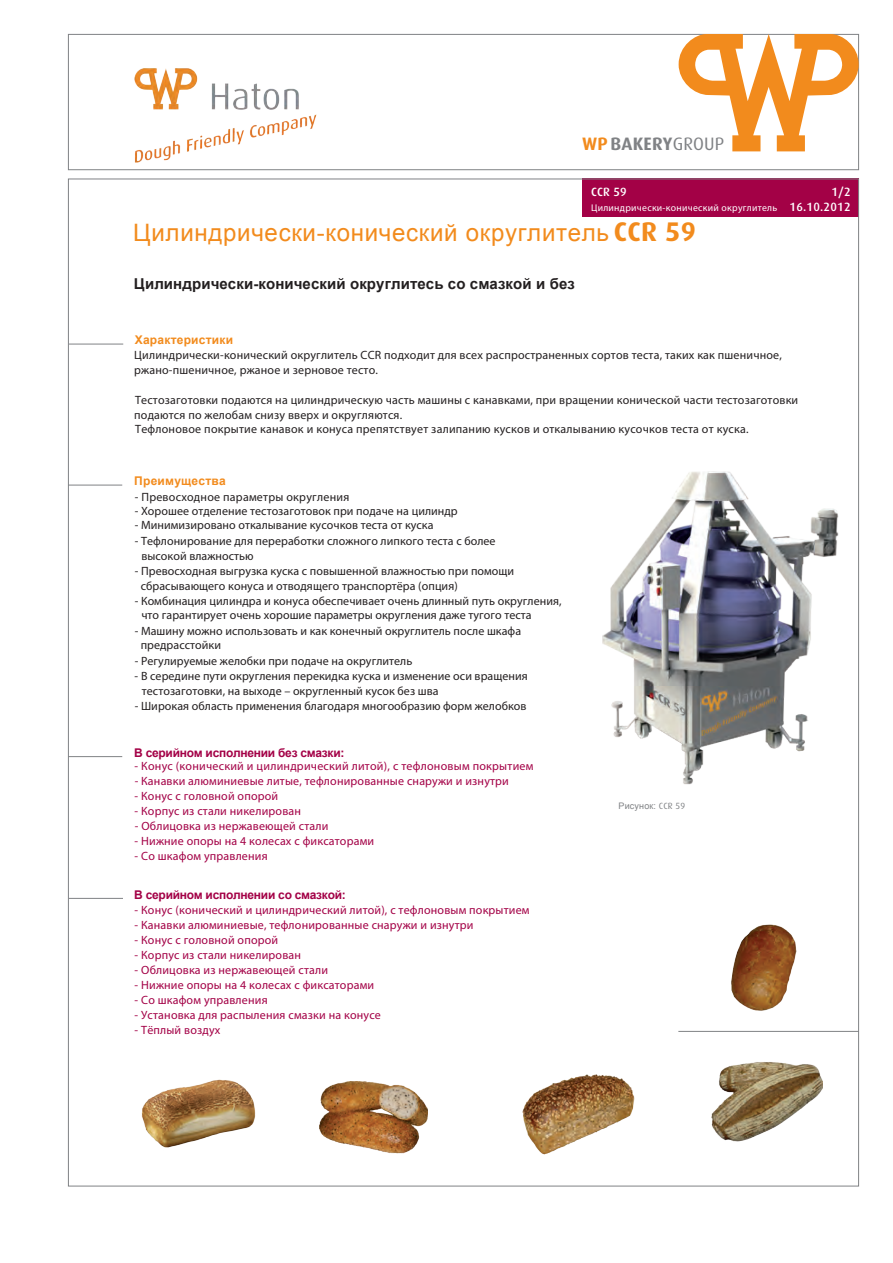
<style>
.page{position:relative;width:893px;height:1263px;background:#fff}
.page>*{position:absolute;margin:0;border:0;box-sizing:border-box;transform-origin:0 0}
.t1{font:24px "Arial";letter-spacing:.03em;color:#f28b1d}
.t2{font:700 18px "Dax Pro";letter-spacing:.015em;color:#808285}
.t3{font:700 15px "Arial";letter-spacing:.005em;color:#231f20}
.t4{font:italic 300 12px/15px "Dax Pro";letter-spacing:.005em;color:#231f20}
.t5{font:italic 300 12px "Dax Pro";letter-spacing:.015em;color:#a30146}
.t6{font:700 12px "Arial";letter-spacing:-.02em;color:#a30146}
.t7{font:700 12px "Arial";letter-spacing:.02em;color:#f28b1d}
.t8{font:500 12px "Dax Pro";color:#fff}
.t9{font:italic 300 9.75px "Dax Pro";letter-spacing:.03em;color:#fff}
.t10{font:9px "Arial";letter-spacing:.02em;color:#808285}
.s1{color:#f28b1d}
.s2{font-weight:400}
.s3{font-weight:500;font-style:normal;font-size:12px}
.s4{font-family:"Dax Pro";font-weight:700;font-size:27px}
.s5{font-family:"Dax Pro"}
</style>
<div class="page">
<div style="left:583px;top:179px;width:276px;height:38px;background:#a30146"></div>
<hr style="left:68px;top:485px;width:54px;height:1px;background:#808285">
<hr style="left:68px;top:756px;width:54px;height:1px;background:#808285">
<hr style="left:678px;top:1031px;width:181px;height:1px;background:#808285">
<div style="left:68px;top:34px;width:791px;height:136px;border:1px solid #808285"></div>
<img style="left:134px;top:68px;width:183px;height:95px">
<img style="left:319px;top:1081px;width:109px;height:72px">
<hr style="left:69px;top:898px;width:54px;height:1px;background:#808285">
<hr style="left:69px;top:344px;width:54px;height:1px;background:#808285">
<svg style="left:679px;top:34px;width:180px;height:117px"></svg>
<img style="left:522px;top:1074px;width:113px;height:81px">
<img style="left:141px;top:1079px;width:115px;height:69px">
<img style="left:711px;top:1062px;width:111px;height:80px">
<img style="left:731px;top:924px;width:66px;height:87px">
<img style="left:602px;top:471px;width:237px;height:314px">
<h2 class="t2" style="left:582px;top:133px;width:144px"><span class="s1">WP</span>BAKERY<span class="s2">GROUP</span></h2>
<p class="t8" style="left:591px;top:185px;width:37px">CCR 59</p>
<p class="t8" style="left:831px;top:185px;width:21px">1/2</p>
<p class="t9" style="left:591px;top:202px;width:261px">Цилиндрически-конический округлитель <span class="s3">16.10.2012</span></p>
<h1 class="t1" style="left:133px;top:216px;width:564px">Цилиндрически-конический округлитель <span class="s4">CCR 59</span></h1>
<p class="t3" style="left:134px;top:273px;width:442px">Цилиндрически-конический округлитесь со смазкой и без</p>
<p class="t7" style="left:135px;top:332px;width:100px">Характеристики</p>
<p class="t4" style="left:134px;top:347px;width:649px">Цилиндрически-конический округлитель CCR подходит для всех распространенных сортов теста, таких как пшеничное, ржано-пшеничное, ржаное и зерновое тесто.</p>
<p class="t4" style="left:135px;top:392px;width:665px">Тестозаготовки подаются на цилиндрическую часть машины с канавками, при вращении конической части тестозаготовки</p>
<p class="t4" style="left:135px;top:421px;width:615px">Тефлоновое покрытие канавок и конуса препятствует залипанию кусков и откалыванию кусочков теста от куска.</p>
<p class="t4" style="left:134px;top:407px;width:269px">подаются по желобам снизу вверх и округляются.</p>
<p class="t7" style="left:134px;top:473px;width:93px">Преимущества</p>
<p class="t4" style="left:135px;top:489px;width:216px">- Превосходное параметры округления</p>
<p class="t4" style="left:135px;top:504px;width:325px">- Хорошее отделение тестозаготовок при подаче на цилиндр</p>
<p class="t4" style="left:135px;top:518px;width:300px">- Минимизировано откалывание кусочков теста от куска</p>
<p class="t4" style="left:135px;top:533px;width:362px">- Тефлонирование для переработки сложного липкого теста с более</p>
<p class="t4" style="left:141px;top:548px;width:114px">высокой влажностью</p>
<p class="t4" style="left:135px;top:563px;width:381px">- Превосходная выгрузка куска с повышенной влажностью при помощи</p>
<p class="t4" style="left:141px;top:578px;width:319px">сбрасывающего конуса и отводящего транспортёра (опция)</p>
<p class="t4" style="left:141px;top:593px;width:422px;line-height:14.5px;text-indent:-7px">- Комбинация цилиндра и конуса обеспечивает очень длинный путь округления, что гарантирует очень хорошие параметры округления даже тугого теста</p>
<p class="t4" style="left:135px;top:653px;width:279px">- Регулируемые желобки при подаче на округлитель</p>
<p class="t4" style="left:135px;top:668px;width:395px">- В середине пути округления перекидка куска и изменение оси вращения</p>
<p class="t4" style="left:135px;top:623px;width:388px">- Машину можно использовать и как конечный округлитель после шкафа</p>
<p class="t4" style="left:141px;top:637px;width:82px">предрасстойки</p>
<p class="t4" style="left:142px;top:683px;width:298px">тестозаготовки, на выходе – округленный кусок без шва</p>
<p class="t4" style="left:135px;top:698px;width:393px">- Широкая область применения благодаря многообразию форм желобков</p>
<p class="t6" style="left:134px;top:744px;width:212px">В серийном исполнении без смазки:</p>
<p class="t5" style="left:135px;top:759px;width:400px">- Конус (конический и цилиндрический литой), с тефлоновым покрытием</p>
<p class="t5" style="left:135px;top:774px;width:376px">- Канавки алюминиевые литые, тефлонированные снаружи и изнутри</p>
<p class="t5" style="left:135px;top:804px;width:168px">- Корпус из стали никелирован</p>
<p class="t5" style="left:135px;top:819px;width:195px">- Облицовка из нержавеющей стали</p>
<p class="t5" style="left:135px;top:834px;width:241px">- Нижние опоры на 4 колесах с фиксаторами</p>
<p class="t5" style="left:135px;top:849px;width:134px">- Со шкафом управления</p>
<p class="t5" style="left:135px;top:789px;width:145px">- Конус с головной опорой</p>
<p class="t6" style="left:134px;top:887px;width:213px">В серийном исполнении со смазкой:</p>
<p class="t5" style="left:135px;top:918px;width:340px">- Канавки алюминиевые, тефлонированные снаружи и изнутри</p>
<p class="t5" style="left:135px;top:933px;width:145px">- Конус с головной опорой</p>
<p class="t5" style="left:135px;top:948px;width:168px">- Корпус из стали никелирован</p>
<p class="t5" style="left:135px;top:963px;width:195px">- Облицовка из нержавеющей стали</p>
<p class="t5" style="left:135px;top:978px;width:241px">- Нижние опоры на 4 колесах с фиксаторами</p>
<p class="t5" style="left:135px;top:993px;width:134px">- Со шкафом управления</p>
<p class="t5" style="left:135px;top:1008px;width:248px">- Установка для распыления смазки на конусе</p>
<p class="t5" style="left:135px;top:1023px;width:87px">- Тёплый воздух</p>
<p class="t5" style="left:135px;top:903px;width:396px">- Конус (конический и цилиндрический литой), с тефлоновым покрытием</p>
<p class="t10" style="left:618px;top:799px;width:68px">Рисунок: <span class="s5">CCR 59</span></p>
</div>
